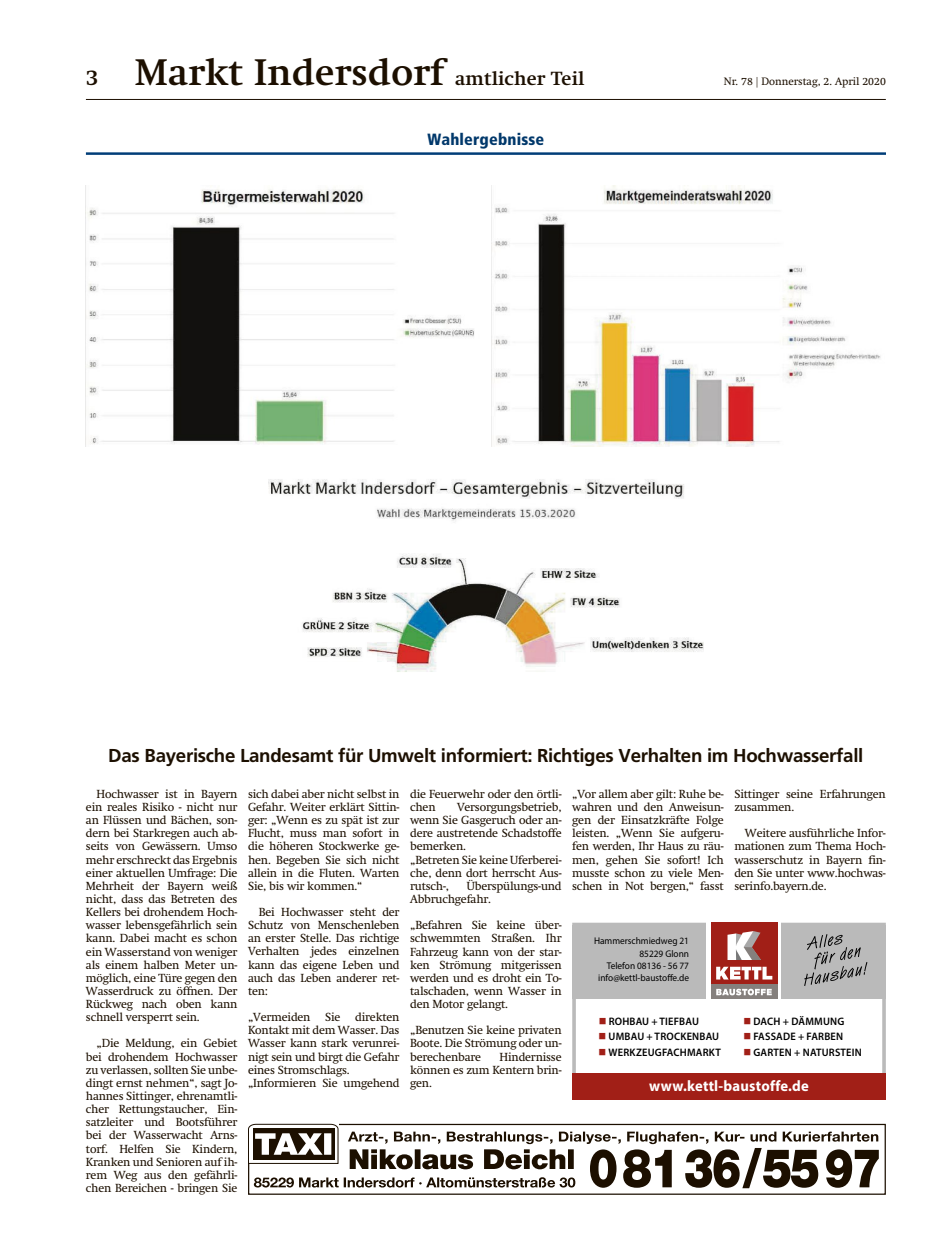
<style>
.page{position:relative;width:939px;height:1248px;background:#fff}
.page>*{position:absolute;margin:0;border:0;box-sizing:border-box;transform-origin:0 0}
.t1{font:700 36.25px "Swift";letter-spacing:.01em;color:#1c0f00}
.t2{font:700 18.62px "Frutiger";letter-spacing:-.015em;color:#1c0f00}
.t3{font:900 condensed 16.25px "Frutiger";letter-spacing:.01em;color:#00386b}
.t4{font:700 15.12px "Myriad Pro";letter-spacing:.02em;color:#fff;scale:.96 1}
.t5{font:11.62px/13.1px "Swift";letter-spacing:-.015em;color:#1c0f00;text-align:justify}
.t6{font:600 10.88px/15.8px "Myriad Pro";letter-spacing:.02em;color:#000;scale:.96 1}
.t7{font:10.62px "Swift";color:#1c0f00}
.t8{font:9.75px/12.4px "Myriad Pro";color:#000;text-align:right;scale:.96 1}
.s1{font-size:21.25px}
.s2{font-size:18.62px}
</style>
<div class="page">
<svg style="left:248px;top:1123px;width:631px;height:65px"></svg>
<div style="left:572px;top:925px;width:314px;height:74px;background:#bababa"></div>
<div style="left:572px;top:1072px;width:314px;height:27px;background:#a11f17"></div>
<svg style="left:804px;top:934px;width:63px;height:52px"></svg>
<div style="left:707px;top:922px;width:74px;height:81px;background:#fff"></div>
<svg style="left:711px;top:922px;width:66px;height:62px;background:#ae4a44"></svg>
<svg style="left:716px;top:966px;width:56px;height:13px"></svg>
<div style="left:711px;top:984px;width:66px;height:15px;background:#85807d"></div>
<svg style="left:716px;top:988px;width:56px;height:7px"></svg>
<svg style="left:754px;top:931px;width:7px;height:28px"></svg>
<hr style="left:86px;top:99px;width:800px;height:1px;background:#1c0f00">
<hr style="left:86px;top:152px;width:800px;height:3px;background:#003d78">
<img style="left:491px;top:185px;width:390px;height:261px">
<img style="left:86px;top:189px;width:388px;height:255px">
<img style="left:268px;top:479px;width:435px;height:193px">
<h1 class="t1" style="left:86px;top:51px;width:500px"><span class="s1">3</span> Markt Indersdorf <span class="s2">amtlicher Teil</span></h1>
<h3 class="t3" style="left:427px;top:133px;width:118px">Wahlergebnisse</h3>
<p class="t7" style="left:724px;top:78px;width:163px">Nr. 78 | Donnerstag, 2. April 2020</p>
<h2 class="t2" style="left:108px;top:749px;width:757px">Das Bayerische Landesamt für Umwelt informiert: Richtiges Verhalten im Hochwasserfall</h2>
<p class="t5" style="left:734px;top:788px;width:153px">Sittinger seine Erfahrungen zusammen.</p>
<p class="t5" style="left:734px;top:827px;width:153px;text-indent:11px">Weitere ausführliche Infor&shy;mationen zum Thema Hoch&shy;wasserschutz in Bayern fin&shy;den Sie unter www.hochwas&shy;serinfo.bayern.de.</p>
<p class="t5" style="left:86px;top:788px;width:153px;text-indent:11px">Hochwasser ist in Bayern ein reales Risiko - nicht nur an Flüssen und Bächen, son&shy;dern bei Starkregen auch ab&shy;seits von Gewässern. Umso mehr erschreckt das Ergebnis einer aktuellen Umfrage: Die Mehrheit der Bayern weiß nicht, dass das Betreten des Kellers bei drohendem Hoch&shy;wasser lebensgefährlich sein kann. Dabei macht es schon ein Wasserstand von weniger als einem halben Meter un&shy;möglich, eine Türe gegen den Wasserdruck zu öffnen. Der Rückweg nach oben kann schnell versperrt sein.</p>
<p class="t5" style="left:86px;top:1037px;width:153px;text-indent:11px">„Die Meldung, ein Gebiet bei drohendem Hochwasser zu verlassen, sollten Sie unbe&shy;dingt ernst nehmen“, sagt Jo&shy;hannes Sittinger, ehrenamtli&shy;cher Rettungstaucher, Ein&shy;satzleiter und Bootsführer bei der Wasserwacht Arns&shy;torf. Helfen Sie Kindern, Kranken und Senioren auf ih&shy;rem Weg aus den gefährli&shy;chen Bereichen - bringen Sie</p>
<p class="t5" style="left:248px;top:788px;width:153px">sich dabei aber nicht selbst in Gefahr. Weiter erklärt Sittin&shy;ger: „Wenn es zu spät ist zur Flucht, muss man sofort in die höheren Stockwerke ge&shy;hen. Begeben Sie sich nicht allein in die Fluten. Warten Sie, bis wir kommen.“</p>
<p class="t5" style="left:248px;top:906px;width:153px;text-indent:11px">Bei Hochwasser steht der Schutz von Menschenleben an erster Stelle. Das richtige Verhalten jedes einzelnen kann das eigene Leben und auch das Leben anderer ret&shy;ten:</p>
<p class="t5" style="left:248px;top:1011px;width:64px">„Vermeiden</p>
<p class="t5" style="left:325px;top:1011px;width:17px">Sie</p>
<p class="t5" style="left:410px;top:788px;width:153px">die Feuerwehr oder den örtli&shy;chen</p>
<p class="t5" style="left:572px;top:788px;width:153px">„Vor allem aber gilt: Ruhe be&shy;wahren und den Anweisun&shy;gen der Einsatzkräfte Folge leisten. „Wenn Sie aufgeru&shy;fen werden, Ihr Haus zu räu&shy;men, gehen Sie sofort! Ich musste schon zu viele Men&shy;schen in Not bergen,“ fasst</p>
<p class="t5" style="left:410px;top:801px;width:153px;text-align:left;text-indent:47px">Versorgungsbetrieb, wenn Sie Gasgeruch oder an&shy;dere austretende Schadstoffe bemerken.<br>„Betreten Sie keine Uferberei&shy;che, denn dort herrscht Aus&shy;rutsch-,</p>
<p class="t5" style="left:410px;top:880px;width:153px;text-indent:57px">Überspülungs-und<br>Abbruchgefahr.</p>
<p class="t5" style="left:410px;top:919px;width:153px">„Befahren Sie keine über&shy;schwemmten Straßen. Ihr Fahrzeug kann von der star&shy;ken Strömung mitgerissen werden und es droht ein To&shy;talschaden, wenn Wasser in den Motor gelangt.</p>
<p class="t5" style="left:410px;top:1024px;width:153px">„Benutzen Sie keine privaten Boote. Die Strömung oder un&shy;berechenbare</p>
<p class="t8" style="left:594px;top:935px;width:101px">Hammerschmiedweg 21<br>85229 Glonn<br>Telefon 08136 - 56 77 info@kettl-baustoffe.de</p>
<p class="t6" style="left:609px;top:1014px;width:118px">ROHBAU + TIEFBAU<br>UMBAU + TROCKENBAU<br>WERKZEUGFACHMARKT</p>
<p class="t6" style="left:753px;top:1014px;width:115px">DACH + DÄMMUNG<br>FASSADE + FARBEN<br>GARTEN + NATURSTEIN</p>
<h3 class="t4" style="left:649px;top:1076px;width:168px">www.kettl-baustoffe.de</h3>
<p class="t5" style="left:248px;top:1011px;width:153px;text-align:left;text-indent:107px">direkten<br>Kontakt mit dem Wasser. Das<br>Wasser kann stark verunrei&shy;nigt sein und birgt die Gefahr eines Stromschlags. „Informieren Sie umgehend</p>
<p class="t5" style="left:410px;top:1051px;width:153px;text-indent:89px">Hindernisse können es zum Kentern brin&shy;gen.</p>
</div>
